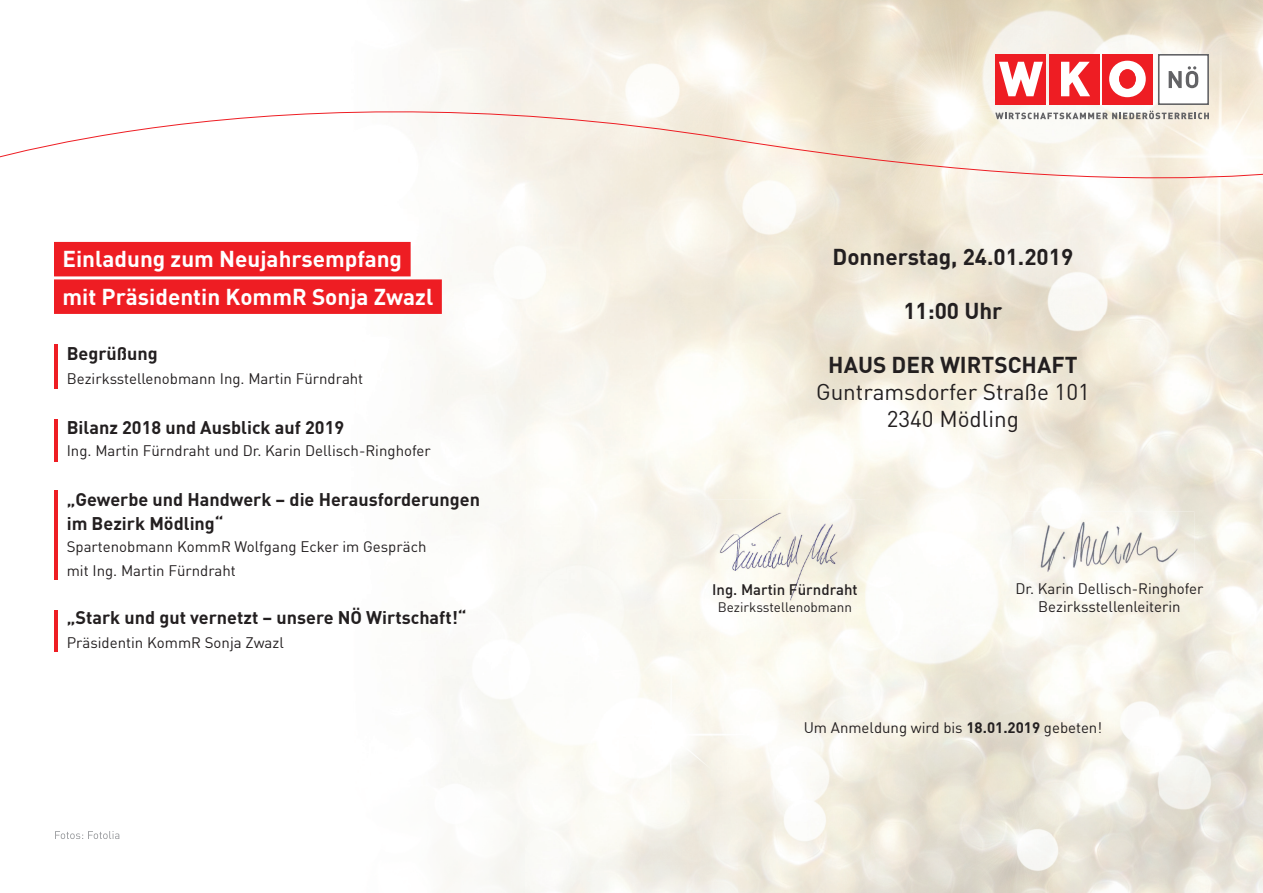
<style>
.page{position:relative;width:1263px;height:893px;background:#fff}
.page>*{position:absolute;margin:0;border:0;box-sizing:border-box;transform-origin:0 0}
.t1{font:700 22.5px/37.5px "DIN";color:#fff}
.t2{font:700 22.5px "DIN";color:#231f20}
.t3{font:22.5px/27px "DIN";color:#231f20;text-align:center}
.t4{font:700 18px/24px "DIN";color:#231f20}
.t5{font:15px/24px "DIN";color:#231f20}
.t6{font:500 15px "DIN";color:#231f20}
.t7{font:13.5px "DIN";color:#231f20}
.s1{font-weight:700}
</style>
<div class="page">
<img style="left:54px;top:0;width:1209px;height:525px">
<img style="left:54px;top:525px;width:682px;height:368px">
<img style="left:1158px;top:525px;width:105px;height:368px">
<img style="left:736px;top:607px;width:106px;height:286px">
<img style="left:697px;top:513px;width:328px;height:1px">
<div style="left:54px;top:242px;width:357px;height:34px;background:#ee1d23"></div>
<div style="left:54px;top:279px;width:388px;height:35px;background:#ee1d23"></div>
<hr style="left:54px;top:344px;width:3px;height:45px;background:#ee1d23">
<hr style="left:54px;top:419px;width:3px;height:42px;background:#ee1d23">
<hr style="left:54px;top:491px;width:3px;height:89px;background:#ee1d23">
<hr style="left:54px;top:611px;width:3px;height:41px;background:#ee1d23">
<div style="left:1102px;top:54px;width:51px;height:51px;background:#ee1d23"></div>
<div style="left:1049px;top:54px;width:50px;height:51px;background:#ee1d23"></div>
<div style="left:995px;top:54px;width:51px;height:51px;background:#ee1d23"></div>
<svg style="left:1158px;top:54px;width:51px;height:6px"></svg>
<img style="left:705px;top:500px;width:160px;height:107px">
<img style="left:705px;top:513px;width:160px;height:1px">
<img style="left:1025px;top:511px;width:169px;height:72px">
<img style="left:1025px;top:513px;width:69px;height:1px">
<img style="left:55px;top:831px;width:64px;height:8px">
<svg style="left:0;top:60px;width:1263px;height:159px"></svg>
<h1 class="t1" style="left:63px;top:240px;width:372px">Einladung zum Neujahrsempfang mit Präsidentin KommR Sonja Zwazl</h1>
<p class="t4" style="left:67px;top:341px;width:93px">Begrüßung</p>
<p class="t5" style="left:67px;top:367px;width:298px">Bezirksstellenobmann Ing. Martin Fürndraht</p>
<p class="t4" style="left:67px;top:415px;width:279px">Bilanz 2018 und Ausblick auf 2019</p>
<p class="t5" style="left:67px;top:439px;width:365px">Ing. Martin Fürndraht und Dr. Karin Dellisch-Ringhofer</p>
<p class="t4" style="left:67px;top:487px;width:415px">„Gewerbe und Handwerk – die Herausforderungen im Bezirk Mödling“</p>
<p class="t5" style="left:67px;top:535px;width:361px">Spartenobmann KommR Wolfgang Ecker im Gespräch mit Ing. Martin Fürndraht</p>
<p class="t4" style="left:67px;top:605px;width:401px">„Stark und gut vernetzt – unsere NÖ Wirtschaft!“</p>
<p class="t5" style="left:67px;top:631px;width:219px">Präsidentin KommR Sonja Zwazl</p>
<h1 class="t2" style="left:832px;top:242px;width:242px">Donnerstag, 24.01.2019</h1>
<h1 class="t2" style="left:903px;top:296px;width:101px">11:00 Uhr</h1>
<h1 class="t2" style="left:828px;top:350px;width:251px">HAUS DER WIRTSCHAFT</h1>
<h1 class="t3" style="left:816px;top:378px;width:275px">Guntramsdorfer Straße 101<br>2340 Mödling</h1>
<p class="t6" style="left:712px;top:580px;width:147px">Ing. Martin Fürndraht</p>
<p class="t7" style="left:718px;top:598px;width:136px">Bezirksstellenobmann</p>
<p class="t5" style="left:1015px;top:580px;width:189px;line-height:18px;text-align:center">Dr. Karin Dellisch-Ringhofer<br>Bezirksstellenleiterin</p>
<p class="t5" style="left:804px;top:715px;width:300px">Um Anmeldung wird bis <span class="s1">18.01.2019</span> gebeten!</p>
</div>
